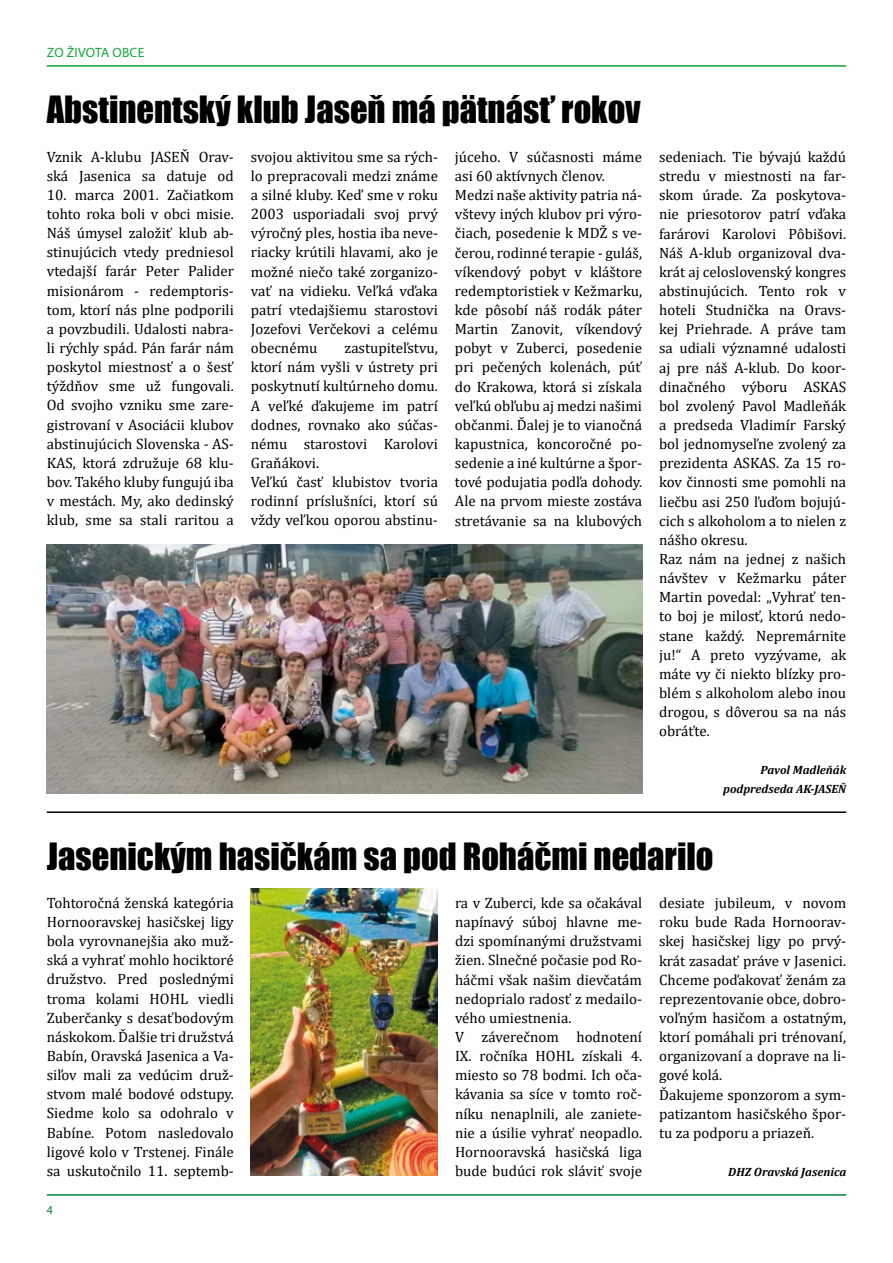
<style>
.page{position:relative;width:893px;height:1263px;background:#fff}
.page>*{position:absolute;margin:0;border:0;box-sizing:border-box;transform-origin:0 0}
.t1{font:34.5px "Impact";color:#000}
.t2{font:15px/19.2px "Cambria";color:#000}
.t3{font:13.5px "Myriad Pro";letter-spacing:.02em;color:#13a538}
.t4{font:italic 700 12px/19.2px "Cambria";color:#000;text-align:right}
.t5{font:12px "Myriad Pro";color:#008237}
</style>
<div class="page">
<hr style="left:47px;top:65px;width:799px;height:2px;background:#13a538">
<hr style="left:47px;top:1194px;width:799px;height:2px;background:#008237">
<img style="left:47px;top:544px;width:595px;height:249px">
<img style="left:251px;top:889px;width:187px;height:287px">
<hr style="left:47px;top:811px;width:799px;height:2px;background:#000">
<p class="t3" style="left:47px;top:44px;width:99px">ZO ŽIVOTA OBCE</p>
<h1 class="t1" style="left:47px;top:83px;width:595px">Abstinentský klub Jaseň má pätnásť rokov</h1>
<p class="t2" style="left:47px;top:147px;width:189px">Vznik A-klubu JASEŇ Orav&shy;ská Jasenica sa datuje od</p>
<p class="t2" style="left:47px;top:185px;width:189px;text-align:justify">10. marca 2001. Začiatkom tohto roka boli v obci misie.<br>Náš úmysel založiť klub ab&shy;stinujúcich vtedy predniesol vtedajší farár Peter Palider misionárom - redemptoris&shy;tom, ktorí nás plne podporili a povzbudili. Udalosti nabra&shy;li rýchly spád. Pán farár nám poskytol miestnosť a o šesť týždňov sme už fungovali.<br>Od svojho vzniku sme zare&shy;gistrovaní v Asociácii klubov abstinujúcich Slovenska - AS-KAS, ktorá združuje 68 klu&shy;bov. Takého kluby fungujú iba v mestách. My, ako dedinský klub, sme sa stali raritou a</p>
<p class="t2" style="left:251px;top:147px;width:189px;text-align:justify">svojou aktivitou sme sa rých&shy;lo prepracovali medzi známe a silné kluby. Keď sme v roku 2003 usporiadali svoj prvý výročný ples, hostia iba neve&shy;riacky krútili hlavami, ako je možné niečo také zorganizo&shy;vať na vidieku. Veľká vďaka patrí vtedajšiemu starostovi Jozefovi Verčekovi a celému obecnému</p>
<p class="t2" style="left:251px;top:338px;width:189px;text-indent:94px">zastupiteľstvu, ktorí nám vyšli v ústrety pri poskytnutí kultúrneho domu.<br>A veľké ďakujeme im patrí dodnes, rovnako ako súčas&shy;nému starostovi Karolovi<br>Graňákovi.<br>Veľkú časť klubistov tvoria rodinní príslušníci, ktorí sú vždy veľkou oporou abstinu-</p>
<p class="t2" style="left:455px;top:147px;width:189px">júceho. V súčasnosti máme asi 60 aktívnych členov.<br>Medzi naše aktivity patria ná&shy;vštevy iných klubov pri výro&shy;čiach, posedenie k MDŽ s ve&shy;čerou, rodinné terapie - guláš, víkendový pobyt v kláštore redemptoristiek v Kežmarku, kde pôsobí náš rodák páter<br>Martin Zanovit, víkendový pobyt v Zuberci, posedenie pri pečených kolenách, púť do Krakowa, ktorá si získala veľkú obľubu aj medzi našimi občanmi. Ďalej je to vianočná kapustnica, koncoročné po&shy;sedenie a iné kultúrne a špor&shy;tové podujatia podľa dohody.<br>Ale na prvom mieste zostáva stretávanie sa na klubových</p>
<p class="t2" style="left:659px;top:147px;width:189px">sedeniach. Tie bývajú každú stredu v miestnosti na far&shy;skom úrade. Za poskytova&shy;nie priesotorov patrí vďaka farárovi Karolovi Pôbišovi.<br>Náš A-klub organizoval dva&shy;krát aj celoslovenský kongres abstinujúcich. Tento rok v hoteli Studnička na Oravs&shy;kej Priehrade. A práve tam sa udiali významné udalosti aj pre náš A-klub. Do koor&shy;dinačného výboru ASKAS bol zvolený Pavol Madleňák a predseda Vladimír Farský bol jednomyseľne zvolený za prezidenta ASKAS. Za 15 ro&shy;kov činnosti sme pomohli na liečbu asi 250 ľuďom bojujú&shy;cich s alkoholom a to nielen z nášho okresu.<br>Raz nám na jednej z našich návštev v Kežmarku páter<br>Martin povedal: „Vyhrať ten&shy;to boj je milosť, ktorú nedo&shy;stane každý. Nepremárnite ju!“ A preto vyzývame, ak máte vy či niekto blízky pro&shy;blém s alkoholom alebo inou drogou, s dôverou sa na nás obráťte.</p>
<p class="t4" style="left:723px;top:760px;width:125px">Pavol Madleňák podpredseda AK-JASEŇ</p>
<h1 class="t1" style="left:47px;top:829px;width:668px">Jasenickým hasičkám sa pod Roháčmi nedarilo</h1>
<p class="t2" style="left:47px;top:893px;width:189px;text-align:justify">Tohtoročná ženská kategória Hornooravskej hasičskej ligy bola vyrovnanejšia ako muž&shy;ská a vyhrať mohlo hociktoré družstvo. Pred poslednými troma kolami HOHL viedli Zuberčanky s desaťbodovým náskokom. Ďalšie tri družstvá Babín, Oravská Jasenica a Va&shy;siľov mali za vedúcim druž&shy;stvom malé bodové odstupy.<br>Siedme kolo sa odohralo v Babíne. Potom nasledovalo ligové kolo v Trstenej. Finále sa uskutočnilo 11. septemb-</p>
<p class="t2" style="left:455px;top:893px;width:189px">ra v Zuberci, kde sa očakával napínavý súboj hlavne me&shy;dzi spomínanými družstvami žien. Slnečné počasie pod Ro&shy;háčmi však našim dievčatám nedoprialo radosť z medailo&shy;vého umiestnenia.<br>V záverečnom hodnotení<br>IX. ročníka HOHL získali 4. miesto so 78 bodmi. Ich oča&shy;kávania sa síce v tomto roč&shy;níku nenaplnili, ale zaniete&shy;nie a úsilie vyhrať neopadlo.<br>Hornooravská hasičská liga bude budúci rok sláviť svoje</p>
<p class="t2" style="left:659px;top:893px;width:189px">desiate jubileum, v novom roku bude Rada Hornoorav&shy;skej hasičskej ligy po prvý&shy;krát zasadať práve v Jasenici.<br>Chceme poďakovať ženám za reprezentovanie obce, dobro&shy;voľným hasičom a ostatným, ktorí pomáhali pri trénovaní, organizovaní a doprave na li&shy;gové kolá.<br>Ďakujeme sponzorom a sym&shy;patizantom hasičského špor&shy;tu za podporu a priazeň.</p>
<p class="t4" style="left:728px;top:1162px;width:119px">DHZ Oravská Jasenica</p>
<p class="t5" style="left:47px;top:1203px;width:8px">4</p>
</div>
